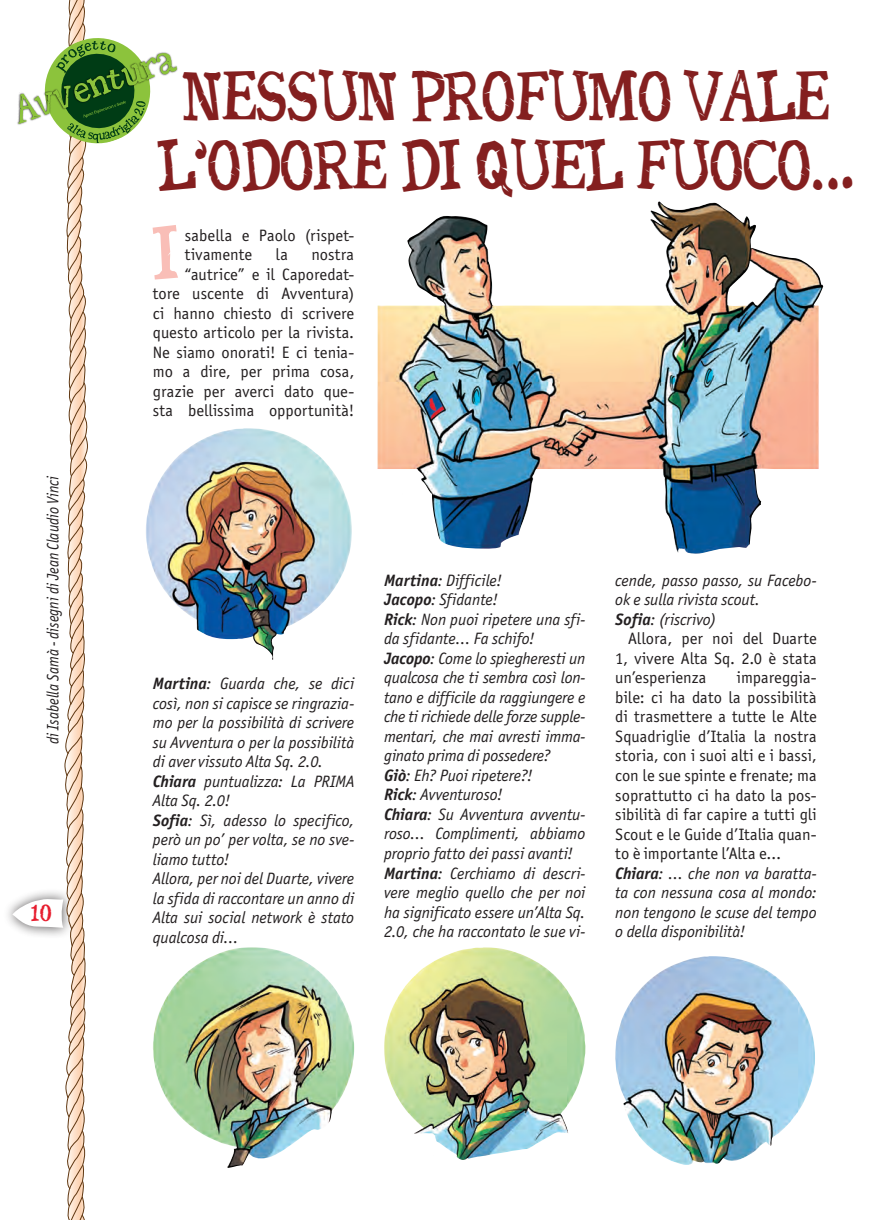
<style>
.page{position:relative;width:893px;height:1220px;background:#fff}
.page>*{position:absolute;margin:0;border:0;box-sizing:border-box;transform-origin:0 0}
.Normale{font:57.75px "Seriffic Grunge";color:#f9beb7}
.t1{font:54px "Seriffic Grunge";letter-spacing:-.01em;color:#841f1f;scale:.9 1}
.t2{font:18px "Seriffic Grunge";color:#e71d2e}
.Normale-2{font:italic 16.5px/19.5px "Officina Sans ITC Std";letter-spacing:-.005em;color:#231f20;text-align:justify}
.Normale-3{font:16.5px/19.5px "Officina Sans ITC Std";letter-spacing:.005em;color:#231f20;text-align:justify}
.Normale-4{font:italic 16.5px "Officina Sans ITC Std";letter-spacing:-.005em;color:#231f20;scale:.9 1}
.s1{font-weight:700}
</style>
<div class="page">
<div style="left:2px;top:888px;width:72px;height:50px;background:#231f20;opacity:.75"></div>
<svg style="left:12px;top:0;width:165px;height:1220px"></svg>
<img style="left:377px;top:202px;width:446px;height:352px">
<img style="left:146px;top:428px;width:206px;height:232px">
<img style="left:152px;top:947px;width:202px;height:221px">
<img style="left:384px;top:947px;width:201px;height:213px">
<img style="left:615px;top:956px;width:199px;height:209px">
<p class="Normale-4" style="left:44px;top:743px;width:299px;rotate:-90deg">di Isabella Samà - disegni di Jean Claudio Vinci</p>
<p class="t2" style="left:30px;top:901px;width:23px">10</p>
<p class="t1" style="left:183px;top:62px;width:719px">NESSUN PROFUMO VALE</p>
<p class="t1" style="left:158px;top:131px;width:775px">L’ODORE DI QUEL FUOCO…</p>
<p class="Normale" style="left:153px;top:216px;width:27px">I</p>
<p class="Normale-3" style="left:185px;top:225px;width:171px">sabella e Paolo (rispet&shy;tivamente</p>
<p class="Normale-3" style="left:275px;top:245px;width:14px">la</p>
<p class="Normale-3" style="left:153px;top:245px;width:203px;text-align:right">nostra<br>“autrice” e il Caporedat-<br>tore uscente di Avventura) ci hanno chiesto di scrivere questo articolo per la rivista.<br>Ne siamo onorati! E ci tenia&shy;mo a dire, per prima cosa, grazie per averci dato que&shy;sta bellissima opportunità!</p>
<p class="Normale-2" style="left:153px;top:674px;width:203px"><span class="s1">Martina</span>: Guarda che, se dici così, non si capisce se ringrazia&shy;mo per la possibilità di scrivere su Avventura o per la possibilità di aver vissuto Alta Sq. 2.0.</p>
<p class="Normale-2" style="left:153px;top:771px;width:203px"><span class="s1">Chiara</span> puntualizza: La PRIMA<br>Alta Sq. 2.0!</p>
<p class="Normale-2" style="left:153px;top:810px;width:203px"><span class="s1">Sofia</span>: Sì, adesso lo specifico, però un po’ per volta, se no sve&shy;liamo tutto!</p>
<p class="Normale-2" style="left:153px;top:869px;width:203px">Allora, per noi del Duarte, vivere la sfida di raccontare un anno di Alta sui social network è stato qualcosa di…</p>
<p class="Normale-2" style="left:384px;top:570px;width:119px"><span class="s1">Martina</span>: Difficile!</p>
<p class="Normale-2" style="left:384px;top:590px;width:115px"><span class="s1">Jacopo</span>: Sfidante!</p>
<p class="Normale-2" style="left:384px;top:609px;width:203px"><span class="s1">Rick</span>: Non puoi ripetere una sfi&shy;da sfidante… Fa schifo!</p>
<p class="Normale-2" style="left:384px;top:648px;width:203px"><span class="s1">Jacopo</span>: Come lo spiegheresti un qualcosa che ti sembra così lon&shy;tano e difficile da raggiungere e che ti richiede delle forze supple&shy;mentari, che mai avresti imma&shy;ginato prima di possedere?</p>
<p class="Normale-2" style="left:384px;top:765px;width:150px"><span class="s1">Giò</span>: Eh? Puoi ripetere?!</p>
<p class="Normale-2" style="left:384px;top:785px;width:120px"><span class="s1">Rick</span>: Avventuroso!</p>
<p class="Normale-2" style="left:384px;top:804px;width:203px"><span class="s1">Chiara</span>: Su Avventura avventu&shy;roso… Complimenti, abbiamo proprio fatto dei passi avanti!</p>
<p class="Normale-2" style="left:384px;top:863px;width:203px"><span class="s1">Martina</span>: Cerchiamo di descri&shy;vere meglio quello che per noi ha significato essere un’Alta Sq.<br>2.0, che ha raccontato le sue vi-</p>
<p class="Normale-2" style="left:615px;top:570px;width:203px">cende, passo passo, su Facebo&shy;ok e sulla rivista scout.</p>
<p class="Normale-2" style="left:615px;top:609px;width:103px"><span class="s1">Sofia</span>: (riscrivo)</p>
<p class="Normale-3" style="left:615px;top:629px;width:203px;text-indent:13px">Allora, per noi del Duarte 1, vivere Alta Sq. 2.0 è stata un’esperienza</p>
<p class="Normale-3" style="left:615px;top:668px;width:203px;text-indent:122px">impareggia&shy;bile: ci ha dato la possibilità di trasmettere a tutte le Alte Squadriglie d’Italia la nostra storia, con i suoi alti e i bassi, con le sue spinte e frenate; ma soprattutto ci ha dato la pos&shy;sibilità di far capire a tutti gli Scout e le Guide d’Italia quan&shy;to è importante l’Alta e…</p>
<p class="Normale-2" style="left:615px;top:863px;width:203px"><span class="s1">Chiara</span>: … che non va baratta&shy;ta con nessuna cosa al mondo: non tengono le scuse del tempo o della disponibilità!</p>
</div>
